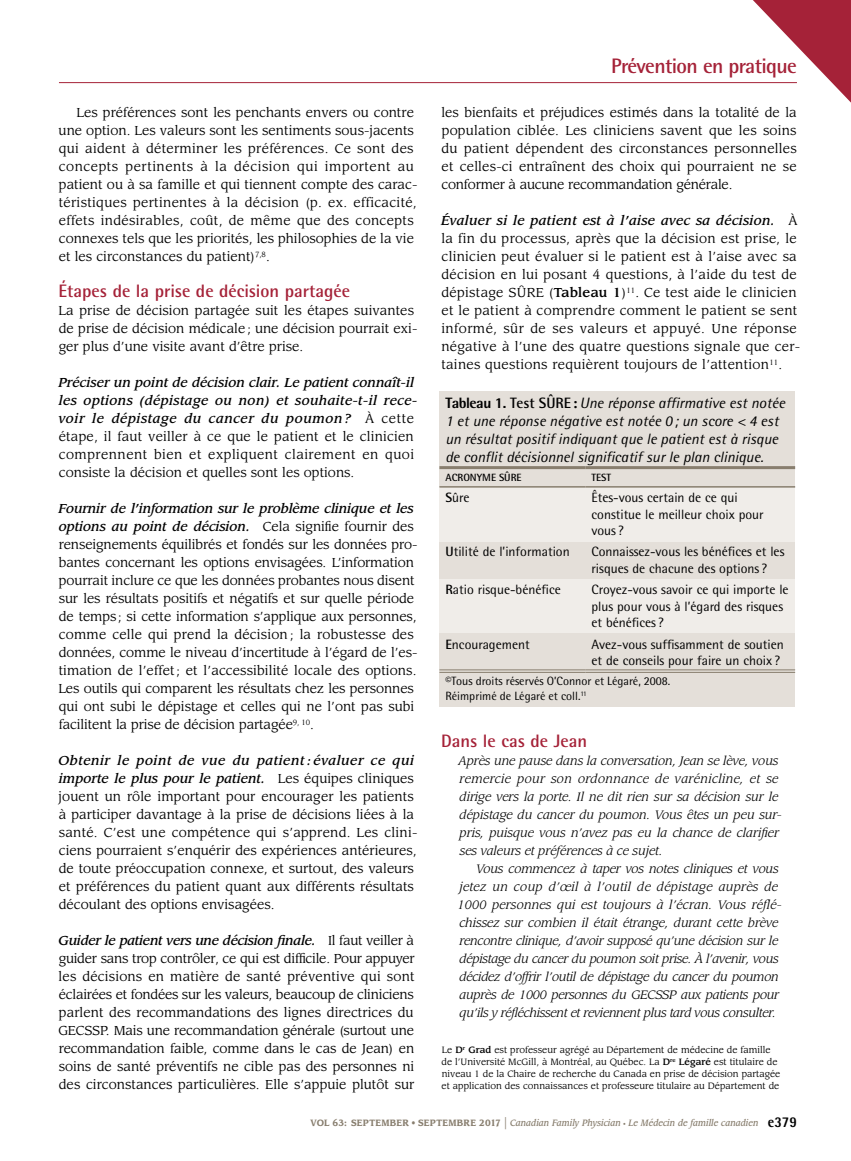
<style>
.page{position:relative;width:851px;height:1161px;background:#fff}
.page>*{position:absolute;margin:0;border:0;box-sizing:border-box;transform-origin:0 0}
.t1{font:700 21px "Rotis Semi Sans Std";letter-spacing:-.03em;color:#a52238}
.t2{font:700 18px "Rotis Semi Sans Std";color:#a52238}
.t3{font:italic 15px/18px "Rotis Semi Sans Std";color:#000}
.t4{font:13.5px/16.5px "Rotis Semi Sans Std";color:#000}
.t5{font:12.75px/18px "Leawood Std";color:#000}
.t6{font:12.75px/18px "Leawood Std";letter-spacing:.02em;color:#000}
.t7{font:italic 12px "Leawood Std";letter-spacing:-.005em;color:#000}
.t8{font:12px/15px "Rotis Semi Sans Std";color:#000}
.t9{font:italic 12px "Leawood Std";letter-spacing:.015em;color:#000}
.t10{font:italic 12px "Leawood Std";letter-spacing:.03em;color:#000}
.t11{font:italic 12px "Leawood Std";letter-spacing:.025em;color:#000}
.t12{font:700 10.5px "Rotis Semi Sans Std";color:#000}
.t13{font:9px "Leawood Std";color:#000}
.t14{font:italic 500 9px "Leawood Std";color:#887e6e;scale:.9 1}
.s1{font-weight:500;font-style:italic}
.s2{font-weight:500}
.s3{font-weight:800;font-style:normal}
.s4{font-weight:700;font-style:normal}
.s5{font-family:"Times New Roman";font-weight:700;font-style:normal}
.s6{font-weight:700}
.s7{font-weight:400;font-style:normal}
.s8{font-weight:400;font-style:normal;font-size:15px}
.s9{font-style:normal;font-size:6px}
.s10{font-family:"Rotis Semi Sans Std";font-weight:800;font-style:normal;font-size:15px;color:#000}
</style>
<div class="page">
<hr style="left:59px;top:82px;width:737px;height:1px;background:#a52238">
<svg style="left:733px;top:0;width:117px;height:102px"></svg>
<div style="left:439px;top:391px;width:356px;height:77px;background:#e4dfd9"></div>
<div style="left:585px;top:579px;width:210px;height:54px;background:#f0ede9"></div>
<div style="left:439px;top:579px;width:146px;height:54px;background:#f0ede9"></div>
<div style="left:585px;top:541px;width:210px;height:38px;background:#e4dfd9"></div>
<div style="left:439px;top:541px;width:146px;height:38px;background:#e4dfd9"></div>
<div style="left:439px;top:633px;width:146px;height:38px;background:#e4dfd9"></div>
<div style="left:585px;top:633px;width:210px;height:38px;background:#e4dfd9"></div>
<div style="left:439px;top:671px;width:356px;height:35px;background:#e4dfd9"></div>
<hr style="left:439px;top:670px;width:146px;height:1px;background:#887e6e">
<hr style="left:439px;top:672px;width:146px;height:1px;background:#887e6e">
<hr style="left:585px;top:670px;width:210px;height:1px;background:#887e6e">
<hr style="left:585px;top:672px;width:210px;height:1px;background:#887e6e">
<div style="left:439px;top:468px;width:146px;height:19px;background:#e4dfd9"></div>
<div style="left:585px;top:468px;width:210px;height:19px;background:#e4dfd9"></div>
<div style="left:439px;top:487px;width:146px;height:54px;background:#f0ede9"></div>
<div style="left:585px;top:487px;width:210px;height:54px;background:#f0ede9"></div>
<hr style="left:439px;top:466px;width:146px;height:3px;background:#887e6e">
<hr style="left:585px;top:466px;width:210px;height:3px;background:#887e6e">
<hr style="left:439px;top:486px;width:146px;height:2px;background:#887e6e">
<hr style="left:585px;top:486px;width:210px;height:2px;background:#887e6e">
<p class="t5" style="left:59px;top:104px;width:360px;text-indent:18px">Les préférences sont les penchants envers ou contre une option. Les valeurs sont les sentiments sous-jacents qui aident à déterminer les préférences. Ce sont des concepts pertinents à la décision qui importent au patient ou à sa famille et qui tiennent compte des carac&shy;téristiques pertinentes à la décision (p. ex. efficacité, effets indésirables, coût, de même que des concepts connexes tels que les priorités, les philosophies de la vie et les circonstances du patient)<sup>7,8</sup>.</p>
<h4 class="t2" style="left:59px;top:280px;width:293px">Étapes de la prise de décision partagée</h4>
<p class="t5" style="left:59px;top:302px;width:360px">La prise de décision partagée suit les étapes suivantes de prise de décision médicale; une décision pourrait exi&shy;ger plus d’une visite avant d’être prise.</p>
<p class="t5" style="left:58px;top:374px;width:360px"><span class="s1">Préciser un point de décision clair. Le patient connaît-il les options (dépistage ou non) et souhaite-t-il rece&shy;voir le dépistage du cancer du poumon ?</span> À cette étape, il faut veiller à ce que le patient et le clinicien comprennent bien et expliquent clairement en quoi consiste la décision et quelles sont les options.</p>
<p class="t5" style="left:58px;top:500px;width:360px"><span class="s1">Fournir de l’information sur le problème clinique et les options au point de décision.</span> Cela signife fournir des renseignements équilibrés et fondés sur les données pro&shy;bantes concernant les options envisagées. L’information pourrait inclure ce que les données probantes nous disent sur les résultats positifs et négatifs et sur quelle période de temps; si cette information s’applique aux personnes, comme celle qui prend la décision ; la robustesse des données, comme le niveau d’incertitude à l’égard de l’es&shy;timation de l’effet; et l’accessibilité locale des options.<br>Les outils qui comparent les résultats chez les personnes qui ont subi le dépistage et celles qui ne l’ont pas subi facilitent la prise de décision partagée<sup>9,</sup> <sup>10</sup>.</p>
<p class="t5" style="left:59px;top:752px;width:360px"><span class="s1">Obtenir le point de vue du patient : évaluer ce qui importe le plus pour le patient.</span> Les équipes cliniques jouent un rôle important pour encourager les patients à participer davantage à la prise de décisions liées à la santé. C’est une compétence qui s’apprend. Les clini&shy;ciens pourraient s’enquérir des expériences antérieures, de toute préoccupation connexe, et surtout, des valeurs et préférences du patient quant aux différents résultats découlant des options envisagées.</p>
<p class="t5" style="left:59px;top:932px;width:357px;text-align:justify"><span class="s1">Guider le patient vers une décision fnale.</span> Il faut veiller à guider sans trop contrôler, ce qui est diffcile. Pour appuyer les décisions en matière de santé préventive qui sont éclairées et fondées sur les valeurs, beaucoup de cliniciens parlent des recommandations des lignes directrices du GECSSP. Mais une recommandation générale (surtout une recommandation faible, comme dans le cas de Jean) en soins de santé préventifs ne cible pas des personnes ni des circonstances particulières. Elle s’appuie plutôt sur</p>
<h1 class="t1" style="left:611px;top:53px;width:187px">Prévention en pratique</h1>
<p class="t5" style="left:441px;top:104px;width:357px;text-align:justify">les bienfaits et préjudices estimés dans la totalité de la population ciblée. Les cliniciens savent que les soins du patient dépendent des circonstances personnelles et celles-ci entraînent des choix qui pourraient ne se conformer à aucune recommandation générale.</p>
<p class="t6" style="left:441px;top:212px;width:360px"><span class="s1">Évaluer si le patient est à l’aise avec sa décision.</span> À la fin du processus, après que la décision est prise, le clinicien peut évaluer si le patient est à l’aise avec sa décision en lui posant 4 questions, à l’aide du test de dépistage SÛRE (<span class="s2">Tableau 1</span>)<sup>11</sup>. Ce test aide le clinicien et le patient à comprendre comment le patient se sent informé, sûr de ses valeurs et appuyé. Une réponse négative à l’une des quatre questions signale que cer&shy;taines questions requièrent toujours de l’attention<sup>11</sup>.</p>
<p class="t3" style="left:445px;top:393px;width:341px"><span class="s3">tableau 1.</span> <span class="s4">Test SÛRE</span> <span class="s5">:</span> Une réponse affrmative est notée 1 et une réponse négative est notée 0; un score &lt; 4 est un résultat positif indiquant que le patient est à risque de confit décisionnel signifcatif sur le plan clinique.</p>
<p class="t12" style="left:445px;top:471px;width:78px">ACRONYME SÛRE</p>
<p class="t12" style="left:591px;top:471px;width:21px">TEST</p>
<p class="t4" style="left:445px;top:489px;width:26px"><span class="s6">S</span>ûre</p>
<p class="t4" style="left:591px;top:489px;width:174px">Êtes-vous certain de ce qui constitue le meilleur choix pour vous ?</p>
<p class="t4" style="left:445px;top:544px;width:126px"><span class="s6">U</span>tilité de l’information</p>
<p class="t4" style="left:591px;top:544px;width:194px">Connaissez-vous les bénéfices et les risques de chacune des options ?</p>
<p class="t4" style="left:445px;top:581px;width:117px"><span class="s6">R</span>atio risque-bénéfice</p>
<p class="t4" style="left:591px;top:581px;width:199px">Croyez-vous savoir ce qui importe le plus pour vous à l’égard des risques et bénéfices ?</p>
<p class="t4" style="left:445px;top:636px;width:86px"><span class="s6">E</span>ncouragement</p>
<p class="t4" style="left:591px;top:636px;width:194px">Avez-vous suffisamment de soutien et de conseils pour faire un choix ?</p>
<p class="t8" style="left:445px;top:674px;width:226px">©Tous droits réservés O’Connor et Légaré, 2008.<br>Réimprimé de Légaré et coll.<sup>11</sup></p>
<p class="t2" style="left:441px;top:730px;width:147px">Dans le cas de Jean</p>
<p class="t7" style="left:459px;top:753px;width:321px">Après une pause dans la conversation, Jean se lève, vous</p>
<p class="t10" style="left:459px;top:771px;width:320px">remercie pour son ordonnance de varénicline, et se</p>
<p class="t7" style="left:459px;top:789px;width:320px">dirige vers la porte. Il ne dit rien sur sa décision sur le</p>
<p class="t7" style="left:459px;top:807px;width:324px">dépistage du cancer du poumon. Vous êtes un peu sur-</p>
<p class="t7" style="left:459px;top:825px;width:321px">pris, puisque vous n’avez pas eu la chance de clarifer</p>
<p class="t7" style="left:460px;top:843px;width:204px">ses valeurs et préférences à ce sujet.</p>
<p class="t7" style="left:476px;top:861px;width:303px">Vous commencez à taper vos notes cliniques et vous</p>
<p class="t11" style="left:459px;top:879px;width:320px">jetez un coup d’œil à l’outil de dépistage auprès de</p>
<p class="t9" style="left:457px;top:897px;width:326px">1000 personnes qui est toujours à l’écran. Vous réflé-</p>
<p class="t7" style="left:459px;top:915px;width:320px">chissez sur combien il était étrange, durant cette brève</p>
<p class="t7" style="left:459px;top:933px;width:320px">rencontre clinique, d’avoir supposé qu’une décision sur le</p>
<p class="t7" style="left:459px;top:951px;width:320px">dépistage du cancer du poumon soit prise. À l’avenir, vous</p>
<p class="t7" style="left:459px;top:969px;width:320px">décidez d’offrir l’outil de dépistage du cancer du poumon</p>
<p class="t7" style="left:459px;top:987px;width:321px">auprès de 1000 personnes du GECSSP aux patients pour</p>
<p class="t7" style="left:459px;top:1005px;width:318px">qu’ils y réféchissent et reviennent plus tard vous consulter.</p>
<p class="t13" style="left:441px;top:1044px;width:330px">Le <span class="s2">D</span><sup>r</sup> <span class="s2">Grad</span> est professeur agrégé au Département de médecine de famille</p>
<p class="t13" style="left:441px;top:1056px;width:337px">de l’Université McGill, à Montréal, au Québec. La <span class="s2">D</span><sup>re</sup> <span class="s2">Légaré</span> est titulaire de</p>
<p class="t13" style="left:442px;top:1068px;width:340px">niveau 1 de la Chaire de recherche du Canada en prise de décision partagée</p>
<p class="t13" style="left:441px;top:1080px;width:339px">et application des connaissances et professeure titulaire au Département de</p>
<p class="t14" style="left:310px;top:1118px;width:542px"><span class="s4">VOL 63: SEPTEMBER</span> <span class="s7">•</span> <span class="s4">SEPTEMBRE 2017</span> <span class="s8">|</span> Canadian Family Physician <span class="s9">•</span> Le Médecin de famille canadien <span class="s10">e379</span></p>
</div>
